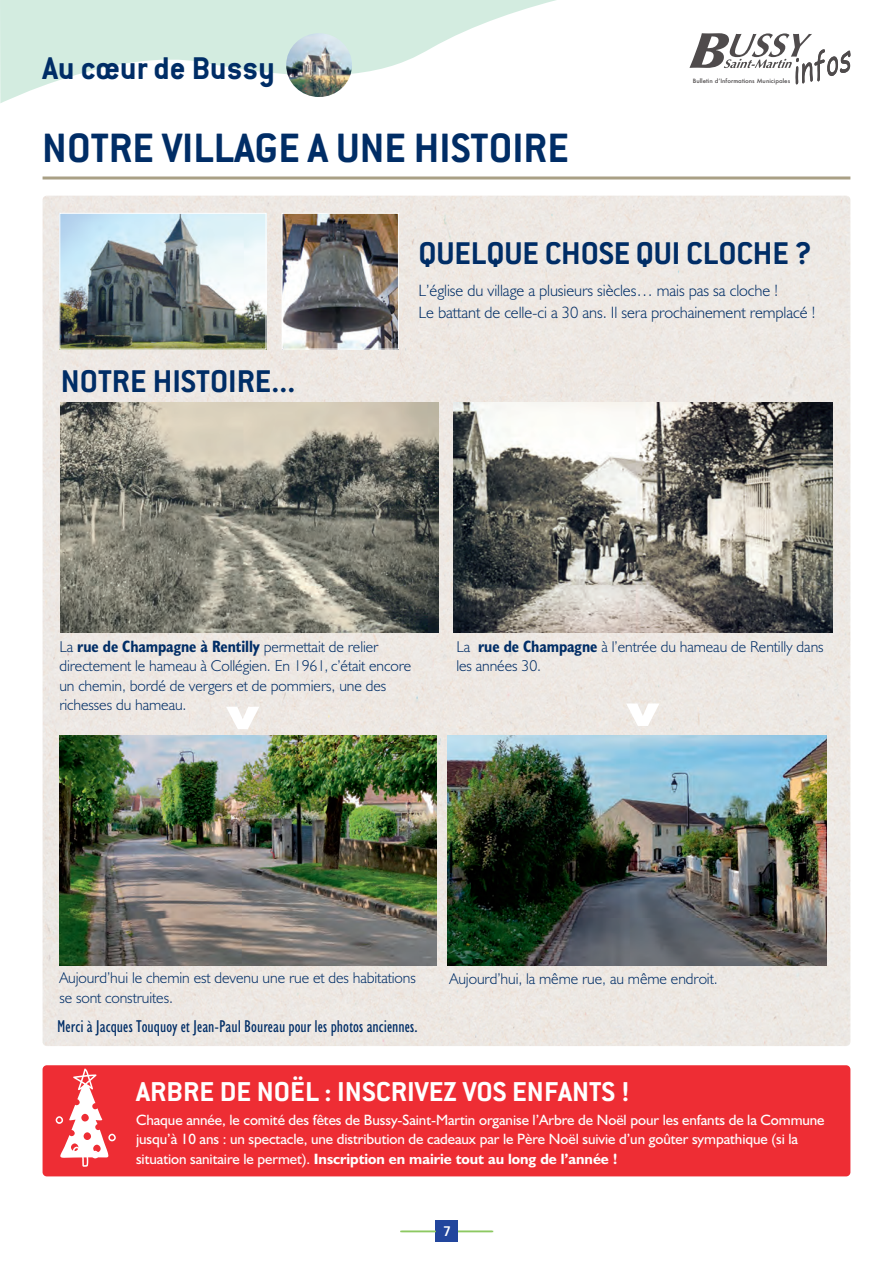
<style>
.page{position:relative;width:893px;height:1263px;background:#fff}
.page>*{position:absolute;margin:0;border:0;box-sizing:border-box;transform-origin:0 0}
.t1{font:700 45px "Conduit ITC";color:#002d66}
.t2{font:700 34.5px "Conduit ITC";color:#002d66}
.t3{font:700 30px "Conduit ITC";color:#fff}
.t4{font:condensed 17.25px "Humanist 521 BT";color:#002d66}
.t5{font:300 16.5px/21.6px "Humanist 521 BT";letter-spacing:-.005em;color:#002d66}
.t6{font:700 condensed 16.5px "Humanist 521 BT";letter-spacing:-.005em;color:#002d66}
.t7{font:300 15.75px/19.5px "Humanist 521 BT";letter-spacing:-.005em;color:#002d66}
.t8{font:15px/19.5px "Humanist 521 BT";letter-spacing:-.005em;color:#fff}
.t9{font:13.95px "Humanist 777 BT Bold B";color:#fff;scale:.9 1}
.t10{font:500 5.7px "Futura";color:#231f20;scale:1.08 1}
.s1{font-weight:300;font-stretch:normal;font-size:15.75px}
.s2{font-weight:700;font-stretch:condensed;font-size:16.5px}
.s3{font-weight:700}
</style>
<div class="page">
<div style="left:43px;top:196px;width:807px;height:850px;background:#ede8e3"></div>
<hr style="left:43px;top:176px;width:807px;height:3px;background:#a9a085">
<img style="left:62px;top:215px;width:202px;height:132px">
<div style="left:60px;top:213px;width:206px;height:136px;border:1px solid #fff"></div>
<img style="left:284px;top:215px;width:113px;height:132px">
<div style="left:282px;top:213px;width:117px;height:136px;border:1px solid #fff"></div>
<hr style="left:400px;top:1231px;width:92px;height:1px;background:#8dc962">
<div style="left:436px;top:1220px;width:21px;height:22px;background:#22469d"></div>
<hr style="left:401px;top:1231px;width:92px;height:1px;background:#8dc962">
<div style="left:437px;top:1220px;width:21px;height:22px;background:#22469d"></div>
<svg style="left:1px;top:0;width:850px;height:103px"></svg>
<svg style="left:690px;top:33px;width:160px;height:51px"></svg>
<img style="left:286px;top:33px;width:66px;height:64px">
<img style="left:61px;top:403px;width:377px;height:229px">
<img style="left:453px;top:403px;width:379px;height:229px">
<img style="left:59px;top:735px;width:377px;height:230px">
<img style="left:447px;top:735px;width:379px;height:230px">
<div style="left:43px;top:1065px;width:807px;height:111px;background:#ee2d34;border-radius:4px"></div>
<svg style="left:226px;top:707px;width:33px;height:22px"></svg>
<svg style="left:626px;top:703px;width:33px;height:23px"></svg>
<svg style="left:55px;top:1068px;width:61px;height:99px"></svg>
<svg style="left:0;top:0;width:1px;height:103px"></svg>
<h2 class="t2" style="left:43px;top:48px;width:234px">Au cœur de Bussy</h2>
<h1 class="t1" style="left:42px;top:122px;width:528px">NOTRE VILLAGE A UNE HISTOIRE</h1>
<p class="t10" style="left:693px;top:77px;width:92px">Bulletin dʼInformations Municipales</p>
<h2 class="t2" style="left:61px;top:361px;width:236px">NOTRE HISTOIRE...</h2>
<h2 class="t2" style="left:419px;top:233px;width:395px">QUELQUE CHOSE QUI CLOCHE ?</h2>
<p class="t5" style="left:419px;top:280px;width:399px">L’église du village a plusieurs siècles… mais pas sa cloche !<br>Le battant de celle-ci a 30 ans. Il sera prochainement remplacé !</p>
<p class="t6" style="left:59px;top:636px;width:321px"><span class="s1">La</span> rue de Champagne à Rentilly <span class="s1">permettait de relier</span></p>
<p class="t7" style="left:59px;top:656px;width:353px">directement le hameau à Collégien. En 1961, c’était encore un chemin, bordé de vergers et de pommiers, une des richesses du hameau.</p>
<p class="t7" style="left:456px;top:637px;width:369px">La <span class="s2">rue de Champagne</span> à l’entrée du hameau de Rentilly dans les années 30.</p>
<p class="t7" style="left:59px;top:968px;width:358px">Aujourd’hui le chemin est devenu une rue et des habitations se sont construites.</p>
<p class="t7" style="left:450px;top:969px;width:270px">Aujourd’hui, la même rue, au même endroit.</p>
<p class="t4" style="left:57px;top:1016px;width:362px">Merci à Jacques Touquoy et Jean-Paul Boureau pour les photos anciennes.</p>
<h3 class="t3" style="left:136px;top:1074px;width:495px">ARBRE DE NOËL : INSCRIVEZ VOS ENFANTS !</h3>
<p class="t8" style="left:136px;top:1109px;width:690px">Chaque année, le comité des fêtes de Bussy-Saint-Martin organise l’Arbre de Noël pour les enfants de la Commune jusqu’à 10 ans : un spectacle, une distribution de cadeaux par le Père Noël suivie d’un goûter sympathique (si la situation sanitaire le permet). <span class="s3">Inscription en mairie tout au long de l’année !</span></p>
<p class="t9" style="left:444px;top:1222px;width:10px">7</p>
</div>
